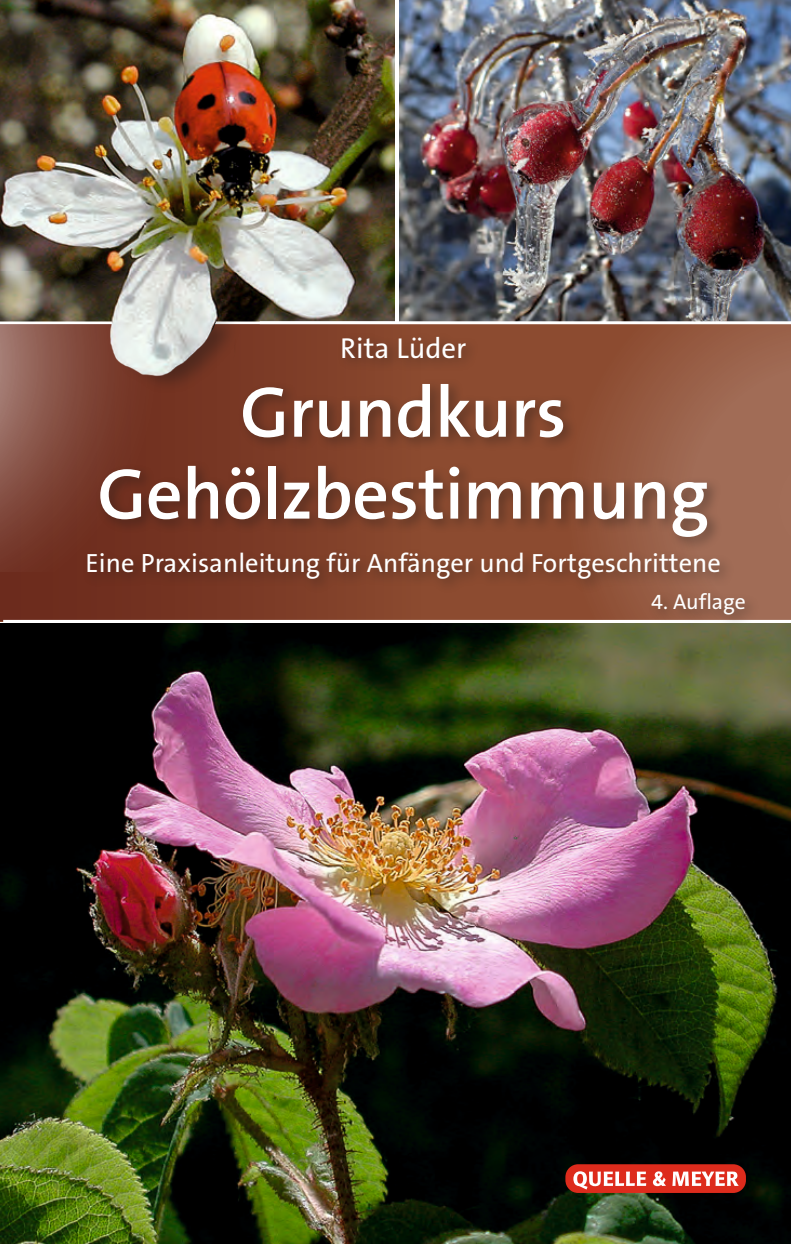
<style>
.page{position:relative;width:791px;height:1244px;background:#fff}
.page>*{position:absolute;margin:0;border:0;box-sizing:border-box;transform-origin:0 0}
.t1{font:600 72.23px/81.9px "The Sans B6";letter-spacing:-.01em;color:#fff;text-align:center}
.t2{font:28.8px "The Sans B5 Plain";color:#fff}
.t3{font:26.55px "The Sans B5 Plain";color:#fff}
.t4{font:21.6px "The Sans B5 Plain";color:#fff}
</style>
<div class="page">
<img style="left:1px;top:623px;width:790px;height:621px">
<svg style="left:563px;top:324px;width:228px;height:296px;background:#9e6851"></svg>
<svg style="left:1px;top:324px;width:463px;height:296px;background:#713020"></svg>
<svg style="left:1px;top:389px;width:81px;height:182px;background:#80473b"></svg>
<div style="left:565px;top:1164px;width:181px;height:29px;background:#dd2b1c;border-radius:13px"></div>
<svg style="left:573px;top:1171px;width:165px;height:18px"></svg>
<div style="left:82px;top:332px;width:677px;height:298px;background:#151616;opacity:.4"></div>
<div style="left:114px;top:312px;width:128px;height:82px;background:#763523"></div>
<img style="left:1px;top:0;width:393px;height:389px">
<img style="left:400px;top:1px;width:391px;height:320px">
<img style="left:399px;top:0;width:392px;height:1px">
<hr style="left:260px;top:321px;width:531px;height:3px;background:#fff">
<hr style="left:0;top:0;width:1px;height:1244px;background:#8c4b30">
<p class="t2" style="left:340px;top:333px;width:128px">Rita Lüder</p>
<h1 class="t1" style="left:97px;top:374px;width:613px">Grundkurs<br>Gehölzbestimmung</h1>
<p class="t3" style="left:86px;top:550px;width:637px">Eine Praxisanleitung für Anfänger und Fortgeschrittene</p>
<p class="t4" style="left:651px;top:591px;width:96px">4. Auflage</p>
</div>
